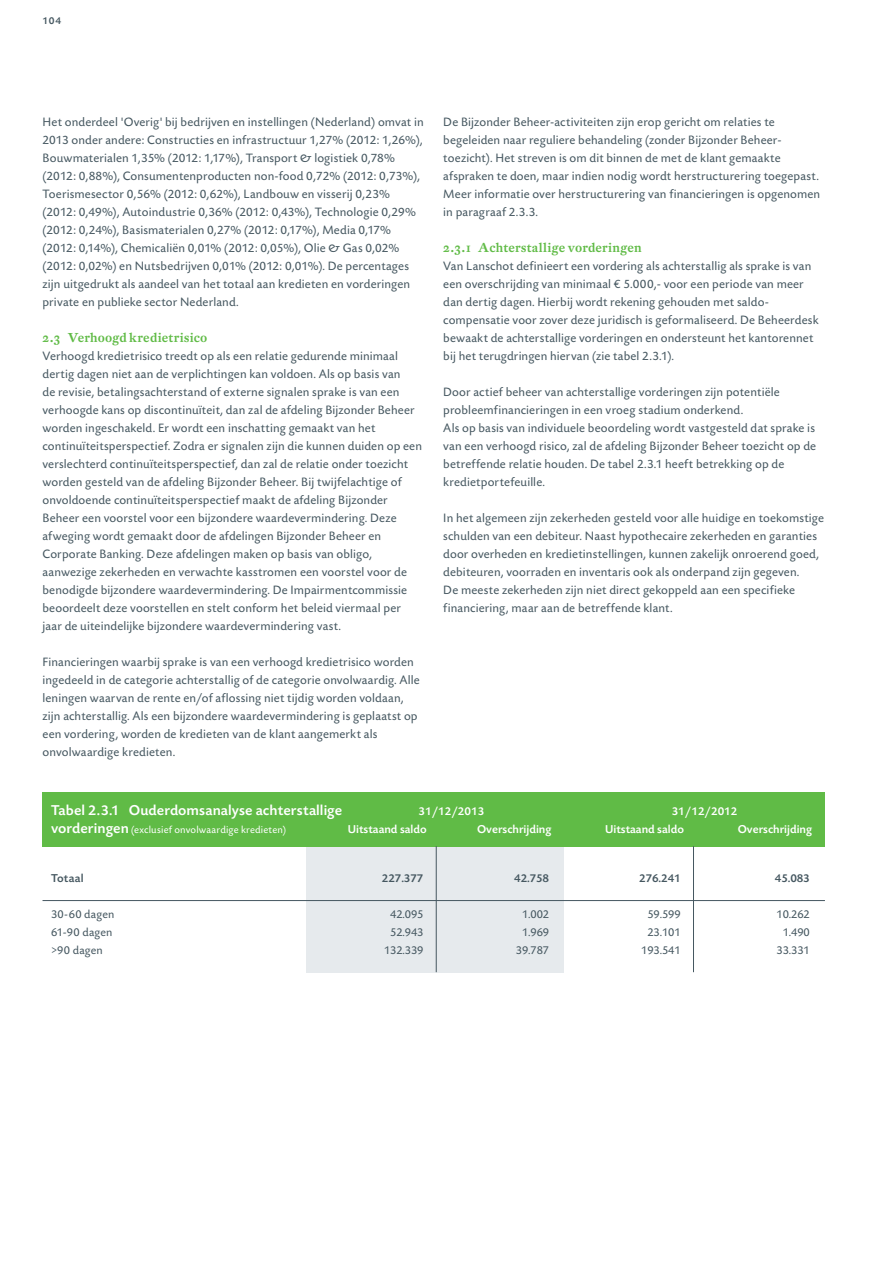
<style>
.page{position:relative;width:893px;height:1263px;background:#fff}
.page>*{position:absolute;margin:0;border:0;box-sizing:border-box;transform-origin:0 0}
.t1{font:500 15px "Today Sans BEFOP";letter-spacing:.005em;color:#fff}
.t2{font:12.75px/18px "Today Sans BEFOP";letter-spacing:.01em;color:#455760}
.t3{font:12.75px "FVL Fleischmann ST Medium";letter-spacing:.015em;color:#60bb46}
.t4{font:500 12px "Today Sans BEFOP";color:#fff}
.t5{font:12px/18px "Today Sans BEFOP";letter-spacing:-.01em;color:#455760;text-align:center}
.t6{font:500 12px "Today Sans BEFOP";letter-spacing:-.01em;color:#455760}
.t7{font:12px/18px "Today Sans BEFOP";letter-spacing:.015em;color:#455760}
.t8{font:10.5px "Today Sans BEFOP";letter-spacing:.015em;color:#fff}
.t9{font:500 10.5px "Today Sans BEFOP";color:#455760}
.s1{font-weight:500;font-size:15px}
</style>
<div class="page">
<div style="left:306px;top:846px;width:257px;height:126px;background:#e6eaed"></div>
<div style="left:43px;top:792px;width:782px;height:54px;background:#60bb46"></div>
<hr style="left:43px;top:900px;width:782px;height:1px;background:#455760">
<hr style="left:436px;top:846px;width:1px;height:126px;background:#455760">
<hr style="left:693px;top:846px;width:1px;height:126px;background:#455760">
<p class="t9" style="left:43px;top:15px;width:20px">104</p>
<p class="t2" style="left:43px;top:113px;width:383px">Het onderdeel 'Overig' bij bedrijven en instellingen (Nederland) omvat in 2013 onder andere: Constructies en infrastructuur 1,27% (2012: 1,26%), Bouwmaterialen 1,35% (2012: 1,17%), Transport &amp; logistiek 0,78% (2012: 0,88%), Consumentenproducten non-food 0,72% (2012: 0,73%), Toerismesector 0,56% (2012: 0,62%), Landbouw en visserij 0,23% (2012: 0,49%), Autoindustrie 0,36% (2012: 0,43%), Technologie 0,29% (2012: 0,24%), Basismaterialen 0,27% (2012: 0,17%), Media 0,17% (2012: 0,14%), Chemicaliën 0,01% (2012: 0,05%), Olie &amp; Gas 0,02% (2012: 0,02%) en Nutsbedrijven 0,01% (2012: 0,01%). De percentages zijn uitgedrukt als aandeel van het totaal aan kredieten en vorderingen private en publieke sector Nederland.</p>
<p class="t3" style="left:43px;top:330px;width:166px">2.3 Verhoogd kredietrisico</p>
<p class="t2" style="left:43px;top:347px;width:381px">Verhoogd kredietrisico treedt op als een relatie gedurende minimaal dertig dagen niet aan de verplichtingen kan voldoen. Als op basis van<br>de revisie, betalingsachterstand of externe signalen sprake is van een verhoogde kans op discontinuïteit, dan zal de afdeling Bijzonder Beheer worden ingeschakeld. Er wordt een inschatting gemaakt van het continuïteitsperspectief. Zodra er signalen zijn die kunnen duiden op een verslechterd continuïteitsperspectief, dan zal de relatie onder toezicht worden gesteld van de afdeling Bijzonder Beheer. Bij twijfelachtige of onvoldoende continuïteitsperspectief maakt de afdeling Bijzonder Beheer een voorstel voor een bijzondere waardevermindering. Deze afweging wordt gemaakt door de afdelingen Bijzonder Beheer en Corporate Banking. Deze afdelingen maken op basis van obligo, aanwezige zekerheden en verwachte kasstromen een voorstel voor de benodigde bijzondere waardevermindering. De Impairmentcommissie beoordeelt deze voorstellen en stelt conform het beleid viermaal per jaar de uiteindelijke bijzondere waardevermindering vast.</p>
<p class="t2" style="left:43px;top:653px;width:379px">Financieringen waarbij sprake is van een verhoogd kredietrisico worden ingedeeld in de categorie achterstallig of de categorie onvolwaardig. Alle leningen waarvan de rente en/of aflossing niet tijdig worden voldaan, zijn achterstallig. Als een bijzondere waardevermindering is geplaatst op een vordering, worden de kredieten van de klant aangemerkt als onvolwaardige kredieten.</p>
<p class="t2" style="left:443px;top:113px;width:378px">De Bijzonder Beheer-activiteiten zijn erop gericht om relaties te begeleiden naar reguliere behandeling (zonder Bijzonder Beheer&shy;toezicht). Het streven is om dit binnen de met de klant gemaakte afspraken te doen, maar indien nodig wordt herstructurering toegepast.<br>Meer informatie over herstructurering van financieringen is opgenomen in paragraaf 2.3.3.</p>
<p class="t3" style="left:443px;top:240px;width:200px">2.3.1 Achterstallige vorderingen</p>
<p class="t2" style="left:443px;top:257px;width:377px">Van Lanschot definieert een vordering als achterstallig als sprake is van een overschrijding van minimaal € 5.000,- voor een periode van meer dan dertig dagen. Hierbij wordt rekening gehouden met saldo&shy;compensatie voor zover deze juridisch is geformaliseerd. De Beheerdesk bewaakt de achterstallige vorderingen en ondersteunt het kantorennet bij het terugdringen hiervan (zie tabel 2.3.1).</p>
<p class="t2" style="left:443px;top:383px;width:374px">Door actief beheer van achterstallige vorderingen zijn potentiële probleemfinancieringen in een vroeg stadium onderkend.<br>Als op basis van individuele beoordeling wordt vastgesteld dat sprake is van een verhoogd risico, zal de afdeling Bijzonder Beheer toezicht op de betreffende relatie houden. De tabel 2.3.1 heeft betrekking op de kredietportefeuille.</p>
<p class="t2" style="left:443px;top:510px;width:382px">In het algemeen zijn zekerheden gesteld voor alle huidige en toekomstige schulden van een debiteur. Naast hypothecaire zekerheden en garanties door overheden en kredietinstellingen, kunnen zakelijk onroerend goed, debiteuren, voorraden en inventaris ook als onderpand zijn gegeven.<br>De meeste zekerheden zijn niet direct gekoppeld aan een specifieke financiering, maar aan de betreffende klant.</p>
<p class="t1" style="left:51px;top:802px;width:293px">Tabel 2.3.1 Ouderdomsanalyse achterstallige</p>
<p class="t8" style="left:51px;top:824px;width:237px"><span class="s1">vorderingen</span> (exclusief onvolwaardige kredieten)</p>
<p class="t4" style="left:348px;top:822px;width:80px">Uitstaand saldo</p>
<p class="t6" style="left:382px;top:872px;width:43px">227.377</p>
<p class="t5" style="left:384px;top:906px;width:41px">42.095<br>52.943<br>132.339</p>
<p class="t4" style="left:418px;top:804px;width:67px">31/12/2013</p>
<p class="t4" style="left:672px;top:804px;width:67px">31/12/2012</p>
<p class="t4" style="left:477px;top:822px;width:76px">Overschrijding</p>
<p class="t6" style="left:514px;top:872px;width:37px">42.758</p>
<p class="t5" style="left:516px;top:906px;width:35px">1.002<br>1.969<br>39.787</p>
<p class="t4" style="left:605px;top:822px;width:80px">Uitstaand saldo</p>
<p class="t4" style="left:738px;top:822px;width:76px">Overschrijding</p>
<p class="t6" style="left:775px;top:872px;width:37px">45.083</p>
<p class="t5" style="left:777px;top:906px;width:35px">10.262<br>1.490<br>33.331</p>
<p class="t6" style="left:51px;top:872px;width:34px">Totaal</p>
<p class="t7" style="left:51px;top:906px;width:65px">30-60 dagen<br>61-90 dagen &gt;90 dagen</p>
<p class="t6" style="left:639px;top:872px;width:43px">276.241</p>
<p class="t5" style="left:641px;top:906px;width:41px">59.599<br>23.101<br>193.541</p>
</div>
